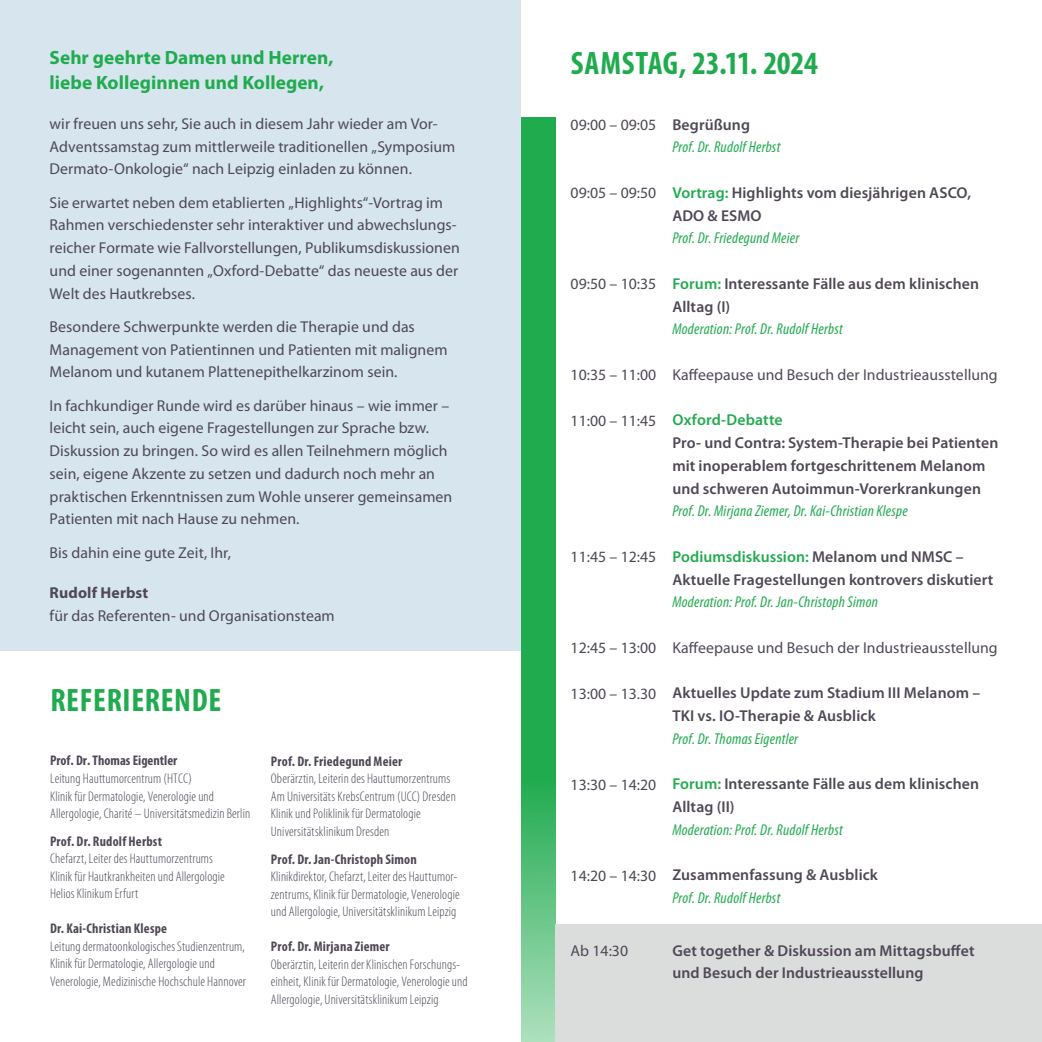
<style>
.page{position:relative;width:1042px;height:1042px;background:#fff}
.page>*{position:absolute;margin:0;border:0;box-sizing:border-box;transform-origin:0 0}
.t1{font:700 condensed 32.55px "Myriad Pro";color:#21ab4f}
.t2{font:700 condensed 32.55px "Myriad Pro";letter-spacing:.02em;color:#21ab4f}
.t3{font:700 19.25px/24.5px "Myriad Pro";letter-spacing:.005em;color:#21ab4f}
.t4{font:15.75px/22.8px "Myriad Pro";letter-spacing:.005em;color:#4f4857}
.t5{font:600 15.75px/22.8px "Myriad Pro";letter-spacing:.005em;color:#4f4857}
.t6{font:italic condensed 15.75px "Myriad Pro";letter-spacing:.015em;color:#21ab4f}
.t7{font:600 15.75px "Myriad Pro";letter-spacing:.01em;color:#21ab4f}
.t8{font:700 15.75px "Myriad Pro";letter-spacing:.01em;color:#4f4857}
.t9{font:300 condensed 14px/17.5px "Myriad Pro";letter-spacing:.01em;color:#4f4857}
.t10{font:700 condensed 14px "Myriad Pro";letter-spacing:.015em;color:#4f4857}
.s1{color:#21ab4f}
</style>
<div class="page">
<svg style="left:521px;top:118px;width:35px;height:924px;fill:#21ab4f"></svg>
<div style="left:556px;top:924px;width:486px;height:118px;background:#dbdcdc"></div>
<div style="left:0;top:0;width:521px;height:650px;background:#d6e5ee"></div>
<p class="t3" style="left:50px;top:46px;width:285px">Sehr geehrte Damen und Herren, liebe Kolleginnen und Kollegen,</p>
<p class="t4" style="left:50px;top:112px;width:407px">wir freuen uns sehr, Sie auch in diesem Jahr wieder am Vor-<br>Adventssamstag zum mittlerweile traditionellen „Symposium<br>Dermato-Onkologie“ nach Leipzig einladen zu können.</p>
<p class="t4" style="left:50px;top:191px;width:412px">Sie erwartet neben dem etablierten „Highlights“-Vortrag im Rahmen verschiedenster sehr interaktiver und abwechslungs&shy;reicher Formate wie Fallvorstellungen, Publikumsdiskussionen und einer sogenannten „Oxford-Debatte“ das neueste aus der Welt des Hautkrebses.</p>
<p class="t4" style="left:50px;top:315px;width:399px">Besondere Schwerpunkte werden die Therapie und das<br>Management von Patientinnen und Patienten mit malignem<br>Melanom und kutanem Plattenepithelkarzinom sein.</p>
<p class="t4" style="left:50px;top:394px;width:404px">In fachkundiger Runde wird es darüber hinaus – wie immer – leicht sein, auch eigene Fragestellungen zur Sprache bzw.<br>Diskussion zu bringen. So wird es allen Teilnehmern möglich sein, eigene Akzente zu setzen und dadurch noch mehr an praktischen Erkenntnissen zum Wohle unserer gemeinsamen Patienten mit nach Hause zu nehmen.</p>
<p class="t4" style="left:50px;top:541px;width:183px">Bis dahin eine gute Zeit, Ihr,</p>
<p class="t8" style="left:50px;top:584px;width:100px">Rudolf Herbst</p>
<p class="t4" style="left:50px;top:604px;width:287px">für das Referenten- und Organisationsteam</p>
<h1 class="t2" style="left:50px;top:682px;width:172px">REFERIERENDE</h1>
<p class="t10" style="left:50px;top:753px;width:129px">Prof. Dr. Thomas Eigentler</p>
<p class="t9" style="left:50px;top:770px;width:202px">Leitung Hauttumorcentrum (HTCC)<br>Klinik für Dermatologie, Venerologie und<br>Allergologie, Charité – Universitätsmedizin Berlin</p>
<p class="t10" style="left:50px;top:833px;width:113px">Prof. Dr. Rudolf Herbst</p>
<p class="t9" style="left:50px;top:850px;width:176px">Chefarzt, Leiter des Hauttumorzentrums<br>Klinik für Hautkrankheiten und Allergologie<br>Helios Klinikum Erfurt</p>
<p class="t10" style="left:50px;top:921px;width:119px">Dr. Kai-Christian Klespe</p>
<p class="t9" style="left:50px;top:938px;width:197px">Leitung dermatoonkologisches Studienzentrum,<br>Klinik für Dermatologie, Allergologieund<br>Venerologie, Medizinische Hochschule Hannover</p>
<p class="t10" style="left:271px;top:753px;width:133px">Prof. Dr. Friedegund Meier</p>
<p class="t9" style="left:271px;top:770px;width:187px">Oberärztin, Leiterin des Hauttumorzentrums Am Universitäts KrebsCentrum (UCC) Dresden Klinik und Poliklinik für Dermatologie Universitätsklinikum Dresden</p>
<p class="t10" style="left:271px;top:851px;width:148px">Prof. Dr. Jan-Christoph Simon</p>
<p class="t9" style="left:271px;top:868px;width:190px">Klinikdirektor, Chefarzt, Leiter des Hauttumor&shy;zentrums, Klinik für Dermatologie, Venerologie und Allergologie, Universitätsklinikum Leipzig</p>
<p class="t10" style="left:271px;top:939px;width:120px">Prof. Dr. Mirjana Ziemer</p>
<p class="t9" style="left:271px;top:956px;width:198px">Oberärztin, Leiterin der Klinischen Forschungs&shy;einheit, Klinik für Dermatologie, Venerologie und<br>Allergologie, Universitätsklinikum Leipzig</p>
<h1 class="t1" style="left:571px;top:45px;width:248px">SAMSTAG, 23.11. 2024</h1>
<p class="t4" style="left:570px;top:113px;width:87px">09:00 – 09:05</p>
<p class="t4" style="left:570px;top:182px;width:87px">09:05 – 09:50</p>
<p class="t4" style="left:570px;top:273px;width:87px">09:50 – 10:35</p>
<p class="t4" style="left:570px;top:364px;width:87px">10:35 – 11:00</p>
<p class="t4" style="left:570px;top:409px;width:87px">11:00 – 11:45</p>
<p class="t4" style="left:570px;top:546px;width:87px">11:45 – 12:45</p>
<p class="t4" style="left:570px;top:637px;width:87px">12:45 – 13:00</p>
<p class="t4" style="left:570px;top:682px;width:87px">13:00 – 13.30</p>
<p class="t4" style="left:570px;top:773px;width:87px">13:30 – 14:20</p>
<p class="t4" style="left:570px;top:864px;width:87px">14:20 – 14:30</p>
<p class="t4" style="left:570px;top:939px;width:59px">Ab 14:30</p>
<p class="t5" style="left:672px;top:113px;width:79px">Begrüßung</p>
<p class="t6" style="left:672px;top:139px;width:110px">Prof. Dr. Rudolf Herbst</p>
<p class="t5" style="left:672px;top:181px;width:300px"><span class="s1">Vortrag:</span> Highlights vom diesjährigen ASCO,<br>ADO &amp; ESMO</p>
<p class="t6" style="left:672px;top:230px;width:128px">Prof. Dr. Friedegund Meier</p>
<p class="t5" style="left:672px;top:272px;width:308px"><span class="s1">Forum:</span> Interessante Fälle aus dem klinischen<br>Alltag (I)</p>
<p class="t6" style="left:672px;top:321px;width:172px">Moderation: Prof. Dr. Rudolf Herbst</p>
<p class="t4" style="left:672px;top:363px;width:327px">Kaffeepause und Besuch der Industrieausstellung</p>
<p class="t7" style="left:672px;top:411px;width:112px">Oxford-Debatte</p>
<p class="t5" style="left:672px;top:432px;width:327px">Pro- und Contra: System-Therapie bei Patienten mit inoperablem fortgeschrittenem Melanom und schweren Autoimmun-Vorerkrankungen</p>
<p class="t6" style="left:672px;top:503px;width:237px">Prof. Dr. Mirjana Ziemer, Dr. Kai-Christian Klespe</p>
<p class="t5" style="left:672px;top:545px;width:323px"><span class="s1">Podiumsdiskussion:</span> Melanom und NMSC –<br>Aktuelle Fragestellungen kontrovers diskutiert</p>
<p class="t6" style="left:672px;top:594px;width:207px">Moderation: Prof. Dr. Jan-Christoph Simon</p>
<p class="t4" style="left:672px;top:636px;width:327px">Kaffeepause und Besuch der Industrieausstellung</p>
<p class="t5" style="left:672px;top:682px;width:309px">Aktuelles Update zum Stadium III Melanom –<br>TKI vs. IO-Therapie &amp; Ausblick</p>
<p class="t6" style="left:672px;top:730px;width:127px">Prof. Dr. Thomas Eigentler</p>
<p class="t5" style="left:672px;top:773px;width:308px"><span class="s1">Forum:</span> Interessante Fälle aus dem klinischen<br>Alltag (II)</p>
<p class="t6" style="left:672px;top:821px;width:172px">Moderation: Prof. Dr. Rudolf Herbst</p>
<p class="t5" style="left:672px;top:864px;width:207px">Zusammenfassung &amp; Ausblick</p>
<p class="t6" style="left:672px;top:889px;width:110px">Prof. Dr. Rudolf Herbst</p>
<p class="t5" style="left:672px;top:939px;width:304px">Get together &amp; Diskussion am Mittagsbuffet und Besuch der Industrieausstellung</p>
</div>
